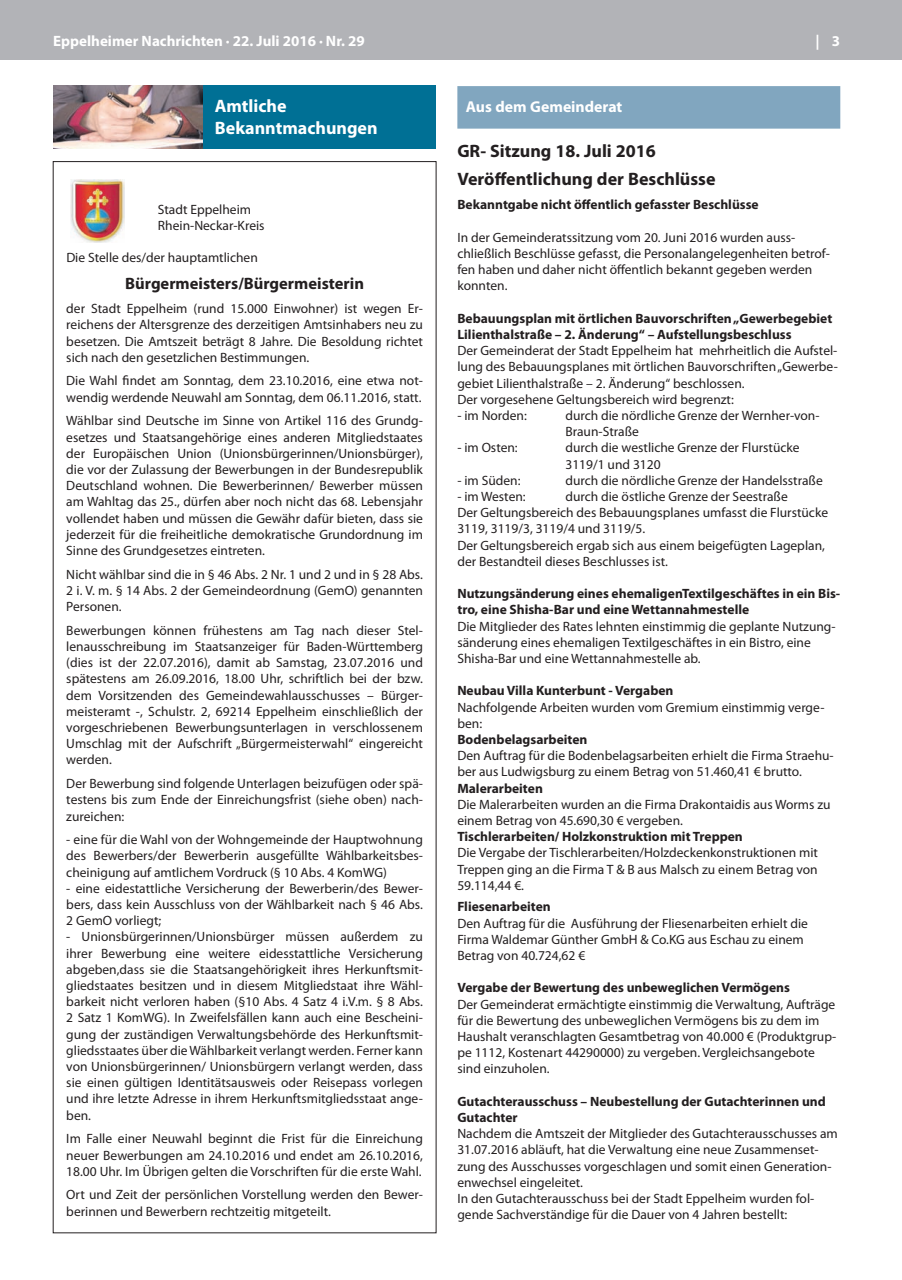
<style>
.page{position:relative;width:902px;height:1280px;background:#fff}
.page>*{position:absolute;margin:0;border:0;box-sizing:border-box;transform-origin:0 0}
.t1{font:700 18px/28px "Myriad Pro";color:#231f20}
.t2{font:700 18px/22.5px "Myriad Pro";color:#fff}
.t3{font:700 16.5px "Myriad Pro";color:#231f20}
.t4{font:700 15.75px "Myriad Pro";color:#fff}
.t5{font:700 15px "Myriad Pro";color:#fff}
.t6{font:13.5px/16.2px "Myriad Pro";color:#231f20}
.t7{font:700 13.5px/16.2px "Myriad Pro";color:#231f20}
</style>
<div class="page">
<div style="left:0;top:0;width:901px;height:60px;background:#b2b3b7"></div>
<div style="left:457px;top:86px;width:383px;height:43px;background:#81a6bf"></div>
<img style="left:71px;top:179px;width:53px;height:63px">
<div style="left:53px;top:85px;width:383px;height:64px;background:#007095"></div>
<img style="left:53px;top:85px;width:149px;height:64px">
<p class="t5" style="left:53px;top:31px;width:313px">Eppelheimer Nachrichten · 22. Juli 2016 · Nr. 29</p>
<p class="t5" style="left:815px;top:31px;width:26px">| 3</p>
<h1 class="t2" style="left:215px;top:94px;width:164px">Amtliche<br>Bekanntmachungen</h1>
<p class="t6" style="left:158px;top:201px;width:108px">Stadt Eppelheim<br>Rhein-Neckar-Kreis</p>
<p class="t6" style="left:66px;top:249px;width:193px">Die Stelle des/der hauptamtlichen</p>
<p class="t3" style="left:125px;top:273px;width:240px">Bürgermeisters/Bürgermeisterin</p>
<p class="t6" style="left:66px;top:300px;width:358px;text-align:justify">der Stadt Eppelheim (rund 15.000 Einwohner) ist wegen Er&shy;reichens der Altersgrenze des derzeitigen Amtsinhabers neu zu besetzen. Die Amtszeit beträgt 8 Jahre. Die Besoldung richtet sich nach den gesetzlichen Bestimmungen.</p>
<p class="t6" style="left:66px;top:373px;width:358px">Die Wahl findet am Sonntag, dem 23.10.2016, eine etwa not&shy;wendig werdende Neuwahl am Sonntag, dem 06.11.2016, statt.</p>
<p class="t6" style="left:66px;top:412px;width:358px;text-align:justify">Wählbar sind Deutsche im Sinne von Artikel 116 des Grundg&shy;esetzes und Staatsangehörige eines anderen Mitgliedstaates der Europäischen Union (Unionsbürgerinnen/Unionsbürger), die vor der Zulassung der Bewerbungen in der Bundesrepublik Deutschland wohnen. Die Bewerberinnen/ Bewerber müssen am Wahltag das 25., dürfen aber noch nicht das 68. Lebensjahr vollendet haben und müssen die Gewähr dafür bieten, dass sie jederzeit für die freiheitliche demokratische Grundordnung im Sinne des Grundgesetzes eintreten.</p>
<p class="t6" style="left:66px;top:566px;width:358px;text-align:justify">Nicht wählbar sind die in § 46 Abs. 2 Nr. 1 und 2 und in § 28 Abs.<br>2 i. V. m. § 14 Abs. 2 der Gemeindeordnung (GemO) genannten Personen.</p>
<p class="t6" style="left:66px;top:622px;width:358px;text-align:justify">Bewerbungen können frühestens am Tag nach dieser Stel&shy;lenausschreibung im Staatsanzeiger für Baden-Württemberg (dies ist der 22.07.2016), damit ab Samstag, 23.07.2016 und spätestens am 26.09.2016, 18.00 Uhr, schriftlich bei der bzw. dem Vorsitzenden des Gemeindewahlausschusses – Bürger&shy;meisteramt -, Schulstr. 2, 69214 Eppelheim einschließlich der vorgeschriebenen Bewerbungsunterlagen in verschlossenem Umschlag mit der Aufschrift „Bürgermeisterwahl“ eingereicht werden.</p>
<p class="t6" style="left:66px;top:775px;width:358px;text-align:justify">Der Bewerbung sind folgende Unterlagen beizufügen oder spä&shy;testens bis zum Ende der Einreichungsfrist (siehe oben) nach&shy;zureichen:</p>
<p class="t6" style="left:66px;top:831px;width:358px;text-align:justify">- eine für die Wahl von der Wohngemeinde der Hauptwohnung des Bewerbers/der Bewerberin ausgefüllte Wählbarkeitsbes&shy;cheinigung auf amtlichem Vordruck (§ 10 Abs. 4 KomWG)</p>
<p class="t6" style="left:66px;top:880px;width:358px;text-align:justify">- eine eidestattliche Versicherung der Bewerberin/des Bewer&shy;bers, dass kein Ausschluss von der Wählbarkeit nach § 46 Abs.<br>2 GemO vorliegt;</p>
<p class="t6" style="left:66px;top:928px;width:358px;text-align:justify">- Unionsbürgerinnen/Unionsbürger müssen außerdem zu ihrer Bewerbung eine weitere eidesstattliche Versicherung abgeben,dass sie die Staatsangehörigkeit ihres Herkunftsmit&shy;gliedstaates besitzen und in diesem Mitgliedstaat ihre Wähl&shy;barkeit nicht verloren haben (§10 Abs. 4 Satz 4 i.V.m. § 8 Abs.<br>2 Satz 1 KomWG). In Zweifelsfällen kann auch eine Bescheini&shy;gung der zuständigen Verwaltungsbehörde des Herkunftsmit&shy;gliedsstaates über die Wählbarkeit verlangt werden. Ferner kann von Unionsbürgerinnen/ Unionsbürgern verlangt werden, dass sie einen gültigen Identitätsausweis oder Reisepass vorlegen und ihre letzte Adresse in ihrem Herkunftsmitgliedsstaat ange&shy;ben.</p>
<p class="t6" style="left:66px;top:1130px;width:358px;text-align:justify">Im Falle einer Neuwahl beginnt die Frist für die Einreichung neuer Bewerbungen am 24.10.2016 und endet am 26.10.2016, 18.00 Uhr. Im Übrigen gelten die Vorschriften für die erste Wahl.</p>
<p class="t6" style="left:66px;top:1186px;width:358px">Ort und Zeit der persönlichen Vorstellung werden den Bewer&shy;berinnen und Bewerbern rechtzeitig mitgeteilt.</p>
<p class="t4" style="left:466px;top:96px;width:158px">Aus dem Gemeinderat</p>
<h1 class="t1" style="left:457px;top:136px;width:260px">GR- Sitzung 18. Juli 2016<br>Veröffentlichung der Beschlüsse</h1>
<p class="t7" style="left:457px;top:196px;width:303px">Bekanntgabe nicht öffentlich gefasster Beschlüsse</p>
<p class="t6" style="left:457px;top:229px;width:374px">In der Gemeinderatssitzung vom 20. Juni 2016 wurden auss&shy;chließlich Beschlüsse gefasst, die Personalangelegenheiten betrof&shy;fen haben und daher nicht öffentlich bekannt gegeben werden konnten.</p>
<p class="t7" style="left:457px;top:310px;width:376px">Bebauungsplan mit örtlichen Bauvorschriften „Gewerbegebiet<br>Lilienthalstraße – 2. Änderung“ – Aufstellungsbeschluss</p>
<p class="t6" style="left:457px;top:342px;width:382px">Der Gemeinderat der Stadt Eppelheim hat mehrheitlich die Aufstel&shy;lung des Bebauungsplanes mit örtlichen Bauvorschriften „Gewerbe&shy;gebiet Lilienthalstraße – 2. Änderung“ beschlossen.<br>Der vorgesehene Geltungsbereich wird begrenzt:</p>
<p class="t6" style="left:457px;top:407px;width:71px">- im Norden:</p>
<p class="t6" style="left:565px;top:407px;width:255px">durch die nördliche Grenze der Wernher-von-<br>Braun-Straße</p>
<p class="t6" style="left:457px;top:439px;width:62px">- im Osten:</p>
<p class="t6" style="left:565px;top:439px;width:236px">durch die westliche Grenze der Flurstücke<br>3119/1 und 3120</p>
<p class="t6" style="left:457px;top:472px;width:65px">- im Süden:</p>
<p class="t6" style="left:565px;top:472px;width:259px">durch die nördliche Grenze der Handelsstraße</p>
<p class="t6" style="left:457px;top:488px;width:70px">- im Westen:</p>
<p class="t6" style="left:457px;top:488px;width:372px;text-indent:108px">durch die östliche Grenze der Seestraße<br>Der Geltungsbereich des Bebauungsplanes umfasst die Flurstücke 3119, 3119/3, 3119/4 und 3119/5.<br>Der Geltungsbereich ergab sich aus einem beigefügten Lageplan, der Bestandteil dieses Beschlusses ist.</p>
<p class="t7" style="left:457px;top:585px;width:384px">Nutzungsänderung eines ehemaligenTextilgeschäftes in ein Bis&shy;tro, eine Shisha-Bar und eine Wettannahmestelle</p>
<p class="t6" style="left:457px;top:618px;width:380px">Die Mitglieder des Rates lehnten einstimmig die geplante Nutzung&shy;sänderung eines ehemaligen Textilgeschäftes in ein Bistro, eine<br>Shisha-Bar und eine Wettannahmestelle ab.</p>
<p class="t7" style="left:457px;top:682px;width:217px">Neubau Villa Kunterbunt - Vergaben</p>
<p class="t6" style="left:457px;top:699px;width:368px">Nachfolgende Arbeiten wurden vom Gremium einstimmig verge&shy;ben:</p>
<p class="t7" style="left:457px;top:731px;width:132px">Bodenbelagsarbeiten</p>
<p class="t6" style="left:457px;top:747px;width:378px">Den Auftrag für die Bodenbelagsarbeiten erhielt die Firma Straehu&shy;ber aus Ludwigsburg zu einem Betrag von 51.460,41 € brutto.</p>
<p class="t7" style="left:457px;top:779px;width:87px">Malerarbeiten</p>
<p class="t6" style="left:457px;top:796px;width:375px">Die Malerarbeiten wurden an die Firma Drakontaidis aus Worms zu einem Betrag von 45.690,30 € vergeben.</p>
<p class="t7" style="left:457px;top:828px;width:287px">Tischlerarbeiten/ Holzkonstruktion mit Treppen</p>
<p class="t6" style="left:457px;top:844px;width:362px;text-align:justify">Die Vergabe der Tischlerarbeiten/Holzdeckenkonstruktionen mit Treppen ging an die Firma T &amp; B aus Malsch zu einem Betrag von 59.114,44 €.</p>
<p class="t7" style="left:457px;top:898px;width:95px">Fliesenarbeiten</p>
<p class="t6" style="left:457px;top:915px;width:352px">Den Auftrag für die Ausführung der Fliesenarbeiten erhielt die<br>Firma Waldemar Günther GmbH &amp; Co.KG aus Eschau zu einem<br>Betrag von 40.724,62 €</p>
<p class="t7" style="left:457px;top:979px;width:334px">Vergabe der Bewertung des unbeweglichen Vermögens</p>
<p class="t6" style="left:457px;top:996px;width:380px">Der Gemeinderat ermächtigte einstimmig die Verwaltung, Aufträge für die Bewertung des unbeweglichen Vermögens bis zu dem im Haushalt veranschlagten Gesamtbetrag von 40.000 € (Produktgrup&shy;pe 1112, Kostenart 44290000) zu vergeben. Vergleichsangebote sind einzuholen.</p>
<p class="t7" style="left:457px;top:1093px;width:370px">Gutachterausschuss – Neubestellung der Gutachterinnen und<br>Gutachter</p>
<p class="t6" style="left:457px;top:1125px;width:382px">Nachdem die Amtszeit der Mitglieder des Gutachterausschusses am 31.07.2016 abläuft, hat die Verwaltung eine neue Zusammenset&shy;zung des Ausschusses vorgeschlagen und somit einen Generation&shy;enwechsel eingeleitet.<br>In den Gutachterausschuss bei der Stadt Eppelheim wurden fol&shy;gende Sachverständige für die Dauer von 4 Jahren bestellt:</p>
</div>
